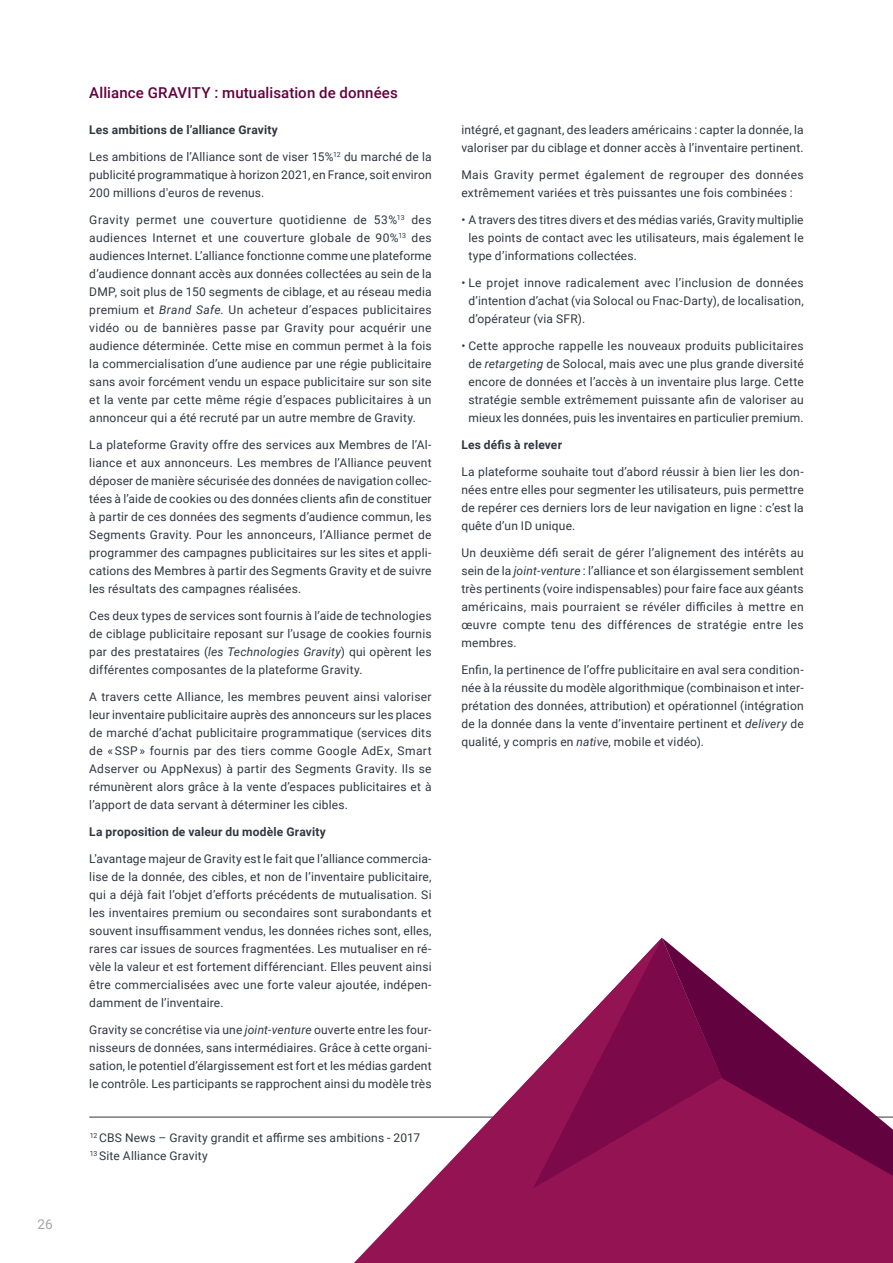
<style>
.page{position:relative;width:893px;height:1263px;background:#fff}
.page>*{position:absolute;margin:0;border:0;box-sizing:border-box;transform-origin:0 0}
.t1{font:500 15px "Roboto";letter-spacing:.01em;color:#62023e}
.t2{font:13.5px "Roboto";color:#a5a5a5}
.t3{font:12px/18px "Roboto";letter-spacing:.015em;color:#323640;text-align:justify}
.t4{font:700 12px "Roboto";letter-spacing:.015em;color:#323640}
.s1{font-style:italic}
</style>
<div class="page">
<hr style="left:89px;top:1117px;width:804px;height:1px;background:#323640">
<svg style="left:662px;top:938px;width:162px;height:134px"></svg>
<svg style="left:662px;top:1072px;width:231px;height:191px;background:#8f1955"></svg>
<svg style="left:354px;top:937px;width:308px;height:326px"></svg>
<p class="t2" style="left:38px;top:1215px;width:17px">26</p>
<p class="t1" style="left:89px;top:82px;width:310px">Alliance GRAVITY : mutualisation de données</p>
<p class="t4" style="left:89px;top:122px;width:190px">Les ambitions de l’alliance Gravity</p>
<p class="t3" style="left:89px;top:148px;width:344px">Les ambitions de l’Alliance sont de viser 15%<sup>12</sup> du marché de la publicité programmatique à horizon 2021, en France, soit environ 200 millions d'euros de revenus.</p>
<p class="t3" style="left:89px;top:211px;width:344px">Gravity permet une couverture quotidienne de 53%<sup>13</sup> des audiences Internet et une couverture globale de 90%<sup>13</sup> des audiences Internet. L’alliance fonctionne comme une plateforme d’audience donnant accès aux données collectées au sein de la DMP, soit plus de 150 segments de ciblage, et au réseau media premium et <span class="s1">Brand Safe</span>. Un acheteur d’espaces publicitaires vidéo ou de bannières passe par Gravity pour acquérir une audience déterminée. Cette mise en commun permet à la fois la commercialisation d’une audience par une régie publicitaire sans avoir forcément vendu un espace publicitaire sur son site et la vente par cette même régie d’espaces publicitaires à un annonceur qui a été recruté par un autre membre de Gravity.</p>
<p class="t3" style="left:89px;top:436px;width:344px">La plateforme Gravity offre des services aux Membres de l’Al&shy;liance et aux annonceurs. Les membres de l’Alliance peuvent déposer de manière sécurisée des données de navigation collec&shy;tées à l’aide de cookies ou des données clients afin de constituer à partir de ces données des segments d’audience commun, les Segments Gravity. Pour les annonceurs, l’Alliance permet de programmer des campagnes publicitaires sur les sites et appli&shy;cations des Membres à partir des Segments Gravity et de suivre les résultats des campagnes réalisées.</p>
<p class="t3" style="left:89px;top:607px;width:344px">Ces deux types de services sont fournis à l’aide de technologies de ciblage publicitaire reposant sur l’usage de cookies fournis par des prestataires (<span class="s1">les Technologies Gravity</span>) qui opèrent les différentes composantes de la plateforme Gravity.</p>
<p class="t3" style="left:89px;top:688px;width:344px">A travers cette Alliance, les membres peuvent ainsi valoriser leur inventaire publicitaire auprès des annonceurs sur les places de marché d’achat publicitaire programmatique (services dits de « SSP » fournis par des tiers comme Google AdEx, Smart Adserver ou AppNexus) à partir des Segments Gravity. Ils se rémunèrent alors grâce à la vente d’espaces publicitaires et à l’apport de data servant à déterminer les cibles.</p>
<p class="t4" style="left:89px;top:824px;width:238px">La proposition de valeur du modèle Gravity</p>
<p class="t3" style="left:89px;top:850px;width:344px">L’avantage majeur de Gravity est le fait que l’alliance commercia&shy;lise de la donnée, des cibles, et non de l’inventaire publicitaire, qui a déjà fait l’objet d’efforts précédents de mutualisation. Si les inventaires premium ou secondaires sont surabondants et souvent insuffisamment vendus, les données riches sont, elles, rares car issues de sources fragmentées. Les mutualiser en ré&shy;vèle la valeur et est fortement différenciant. Elles peuvent ainsi être commercialisées avec une forte valeur ajoutée, indépen&shy;damment de l’inventaire.</p>
<p class="t3" style="left:89px;top:1021px;width:344px">Gravity se concrétise via une <span class="s1">joint-venture</span> ouverte entre les four&shy;nisseurs de données, sans intermédiaires. Grâce à cette organi&shy;sation, le potentiel d’élargissement est fort et les médias gardent le contrôle. Les participants se rapprochent ainsi du modèle très</p>
<p class="t3" style="left:90px;top:1129px;width:332px"><sup>12</sup> CBS News – Gravity grandit et affirme ses ambitions - 2017</p>
<p class="t3" style="left:90px;top:1147px;width:120px"><sup>13</sup> Site Alliance Gravity</p>
<p class="t3" style="left:461px;top:121px;width:344px">intégré, et gagnant, des leaders américains : capter la donnée, la valoriser par du ciblage et donner accès à l’inventaire pertinent.</p>
<p class="t3" style="left:461px;top:166px;width:344px">Mais Gravity permet également de regrouper des données extrêmement variées et très puissantes une fois combinées :</p>
<p class="t3" style="left:468px;top:211px;width:337px;text-indent:-7px">• A travers des titres divers et des médias variés, Gravity multiplie les points de contact avec les utilisateurs, mais également le type d’informations collectées.</p>
<p class="t3" style="left:468px;top:274px;width:337px;text-indent:-7px">• Le projet innove radicalement avec l’inclusion de données d’intention d’achat (via Solocal ou Fnac-Darty), de localisation, d’opérateur (via SFR).</p>
<p class="t3" style="left:461px;top:337px;width:344px;text-align:center">• Cette approche rappelle les nouveaux produits publicitaires de <span class="s1">retargeting</span> de Solocal, mais avec une plus grande diversité encore de données et l’accès à un inventaire plus large. Cette stratégie semble extrêmement puissante afin de valoriser au mieux les données, puis les inventaires en particulier premium.</p>
<p class="t4" style="left:461px;top:437px;width:102px">Les défis à relever</p>
<p class="t3" style="left:461px;top:463px;width:344px">La plateforme souhaite tout d’abord réussir à bien lier les don&shy;nées entre elles pour segmenter les utilisateurs, puis permettre de repérer ces derniers lors de leur navigation en ligne : c’est la quête d’un ID unique.</p>
<p class="t3" style="left:461px;top:544px;width:344px">Un deuxième défi serait de gérer l’alignement des intérêts au sein de la <span class="s1">joint-venture</span> : l’alliance et son élargissement semblent très pertinents (voire indispensables) pour faire face aux géants américains, mais pourraient se révéler difficiles à mettre en œuvre compte tenu des différences de stratégie entre les membres.</p>
<p class="t3" style="left:461px;top:661px;width:344px">Enfin, la pertinence de l’offre publicitaire en aval sera condition&shy;née à la réussite du modèle algorithmique (combinaison et inter&shy;prétation des données, attribution) et opérationnel (intégration de la donnée dans la vente d’inventaire pertinent et <span class="s1">delivery</span> de qualité, y compris en <span class="s1">native</span>, mobile et vidéo).</p>
</div>
